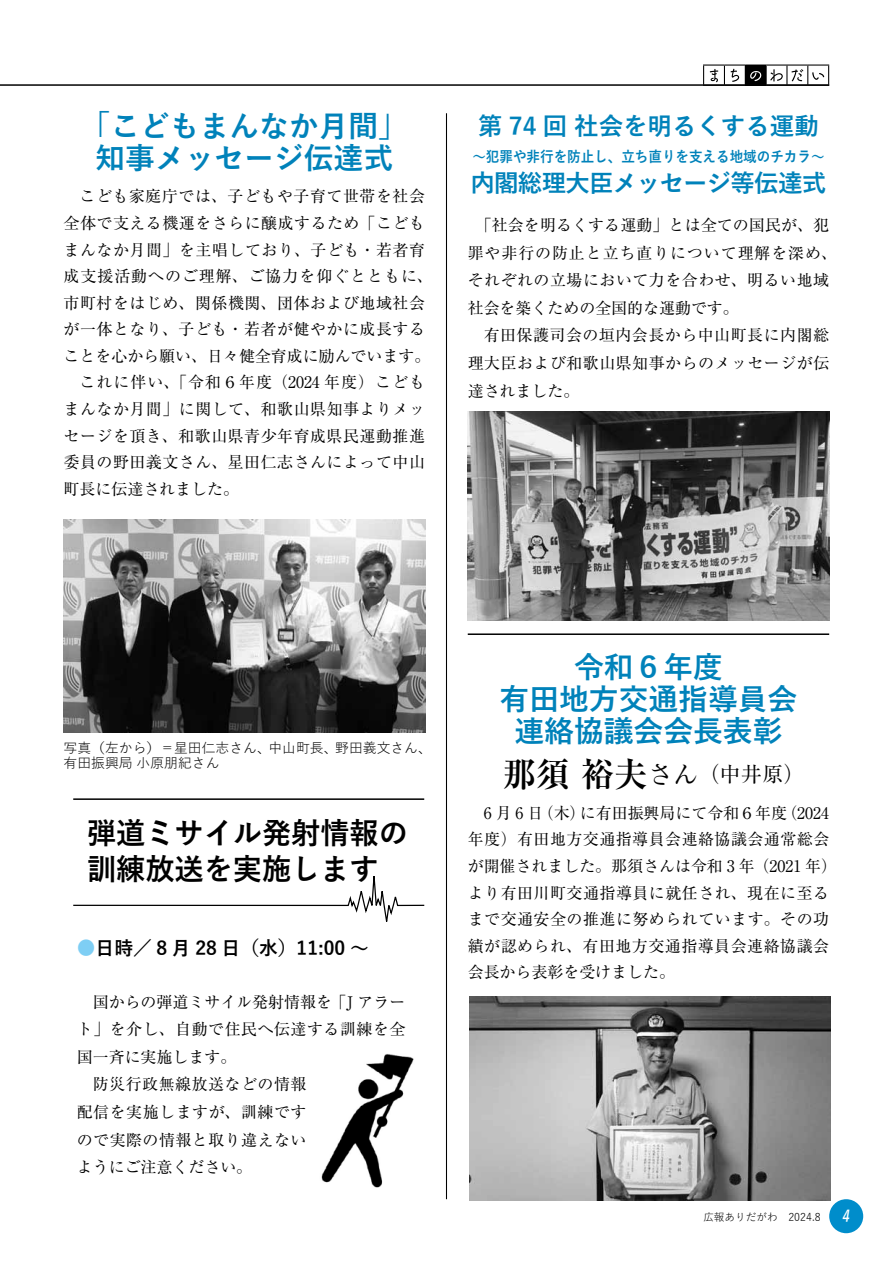
<style>
.page{position:relative;width:893px;height:1263px;background:#fff}
.page>*{position:absolute;margin:0;border:0;box-sizing:border-box;transform-origin:0 0}
.t1{font:700 29.7px/32px "Yu Gothic";color:#0082ba;text-align:center}
.t2{font:700 29.7px/36.2px "Yu Gothic";color:#000}
.t3{font:700 24.45px "Yu Gothic";letter-spacing:-.03em;color:#0082ba}
.t4{font:700 24.45px "Yu Gothic";color:#0082ba}
.t5{font:21.3px "Ryumin Pro";color:#000}
.t6{font:700 19.2px "Yu Gothic";color:#000}
.t7{font:700 16.5px "Yu Gothic";color:#fff;scale:.8 1}
.t8{font:15.9px/26.5px "Ryumin Pro";letter-spacing:.035em;color:#000}
.t9{font:15.9px "Ryumin Pro";color:#000}
.t10{font:15.9px "Ryumin Pro";letter-spacing:.065em;color:#000}
.t11{font:15.9px "Ryumin Pro";letter-spacing:.06em;color:#000}
.t12{font:700 14.85px "Yu Gothic";color:#0082ba;scale:.91 1}
.t13{font:13.8px/14.9px "Yu Gothic";color:#000}
.t14{font:10.65px "Yu Gothic";color:#000}
.s1{font-weight:400;color:#7ecef4}
.s2{font-weight:700;font-size:34.05px}
.s3{font-size:25.5px}
</style>
<div class="page">
<hr style="left:446px;top:113px;width:1px;height:1086px;background:#000">
<hr style="left:73px;top:798px;width:351px;height:2px;background:#000">
<img style="left:469px;top:996px;width:362px;height:204px">
<hr style="left:468px;top:633px;width:361px;height:2px;background:#000">
<img style="left:64px;top:520px;width:361px;height:212px">
<img style="left:468px;top:412px;width:361px;height:208px">
<svg style="left:703px;top:65px;width:126px;height:19px"></svg>
<hr style="left:0;top:84px;width:829px;height:2px;background:#000">
<img style="left:321px;top:1054px;width:93px;height:134px">
<svg style="left:73px;top:876px;width:352px;height:46px"></svg>
<div style="left:829px;top:1199px;width:34px;height:34px;background:#008dcb;border-radius:50%"></div>
<h1 class="t1" style="left:81px;top:111px;width:329px">「こどもまんなか月間」知事メッセージ伝達式</h1>
<p class="t8" style="left:80px;top:182px;width:347px">こども家庭庁では、子どもや子育て世帯を社会</p>
<p class="t8" style="left:64px;top:209px;width:363px">全体で支える機運をさらに醸成するため「こども</p>
<p class="t8" style="left:64px;top:235px;width:363px">まんなか月間」を主唱しており、子ども・若者育</p>
<p class="t11" style="left:64px;top:264px;width:371px">成支援活動へのご理解、ご協力を仰ぐとともに、</p>
<p class="t8" style="left:64px;top:288px;width:363px">市町村をはじめ、関係機関、団体および地域社会</p>
<p class="t8" style="left:64px;top:315px;width:363px">が一体となり、子ども・若者が健やかに成長する</p>
<p class="t9" style="left:64px;top:343px;width:368px">ことを心から願い、日々健全育成に励んでいます。</p>
<p class="t10" style="left:80px;top:370px;width:347px">これに伴い、「令和６年度（2024 年度）こども</p>
<p class="t8" style="left:64px;top:395px;width:363px">まんなか月間」に関して、和歌山県知事よりメッ</p>
<p class="t8" style="left:64px;top:421px;width:363px">セージを頂き、和歌山県青少年育成県民運動推進</p>
<p class="t8" style="left:64px;top:448px;width:363px">委員の野田義文さん、星田仁志さんによって中山</p>
<p class="t9" style="left:64px;top:476px;width:177px">町長に伝達されました。</p>
<h2 class="t4" style="left:478px;top:113px;width:342px">第 74 回 社会を明るくする運動</h2>
<p class="t12" style="left:472px;top:148px;width:388px">～犯罪や非行を防止し、立ち直りを支える地域のチカラ～</p>
<h2 class="t3" style="left:471px;top:169px;width:357px">内閣総理大臣メッセージ等伝達式</h2>
<p class="t8" style="left:468px;top:210px;width:371px;line-height:27.6px;text-indent:8px">「社会を明るくする運動」とは全ての国民が、犯罪や非行の防止と立ち直りについて理解を深め、それぞれの立場において力を合わせ、明るい地域社会を築くための全国的な運動です。</p>
<p class="t8" style="left:468px;top:321px;width:363px;line-height:27.6px;text-align:justify;text-indent:16px">有田保護司会の垣内会長から中山町長に内閣総理大臣および和歌山県知事からのメッセージが伝達されました。</p>
<p class="t13" style="left:64px;top:738px;width:370px">写真（左から）＝星田仁志さん、中山町長、野田義文さん、有田振興局 小原朋紀さん</p>
<h1 class="t2" style="left:87px;top:815px;width:322px">弾道ミサイル発射情報の訓練放送を実施します</h1>
<p class="t6" style="left:77px;top:937px;width:293px"><span class="s1">●</span>日時／ 8 月 28 日（水）11:00 ～</p>
<p class="t9" style="left:93px;top:989px;width:314px">国からの弾道ミサイル発射情報を「J アラー</p>
<p class="t8" style="left:77px;top:1015px;width:330px">ト」を介し、自動で住民へ伝達する訓練を全</p>
<p class="t9" style="left:77px;top:1044px;width:161px">国一斉に実施します。</p>
<p class="t8" style="left:93px;top:1070px;width:215px">防災行政無線放送などの情報</p>
<p class="t8" style="left:77px;top:1098px;width:231px">配信を実施しますが、訓練です</p>
<p class="t8" style="left:77px;top:1125px;width:231px">ので実際の情報と取り違えない</p>
<p class="t9" style="left:77px;top:1155px;width:177px">ようにご注意ください。</p>
<h1 class="t1" style="left:500px;top:652px;width:299px">令和６年度<br>有田地方交通指導員会連絡協議会会長表彰</h1>
<h3 class="t5" style="left:503px;top:757px;width:303px"><span class="s2">那須 裕夫</span><span class="s3">さん</span>（中井原）</h3>
<p class="t8" style="left:468px;top:798px;width:371px;text-indent:16px">6 月 6 日（木）に有田振興局にて令和６年度（2024年度）有田地方交通指導員会連絡協議会通常総会が開催されました。那須さんは令和 3 年（2021 年）より有田川町交通指導員に就任され、現在に至るまで交通安全の推進に努められています。その功績が認められ、有田地方交通指導員会連絡協議会会長から表彰を受けました。</p>
<p class="t14" style="left:703px;top:1207px;width:119px">広報ありだがわ　2024.8</p>
<p class="t7" style="left:842px;top:1206px;width:11px">4</p>
</div>
